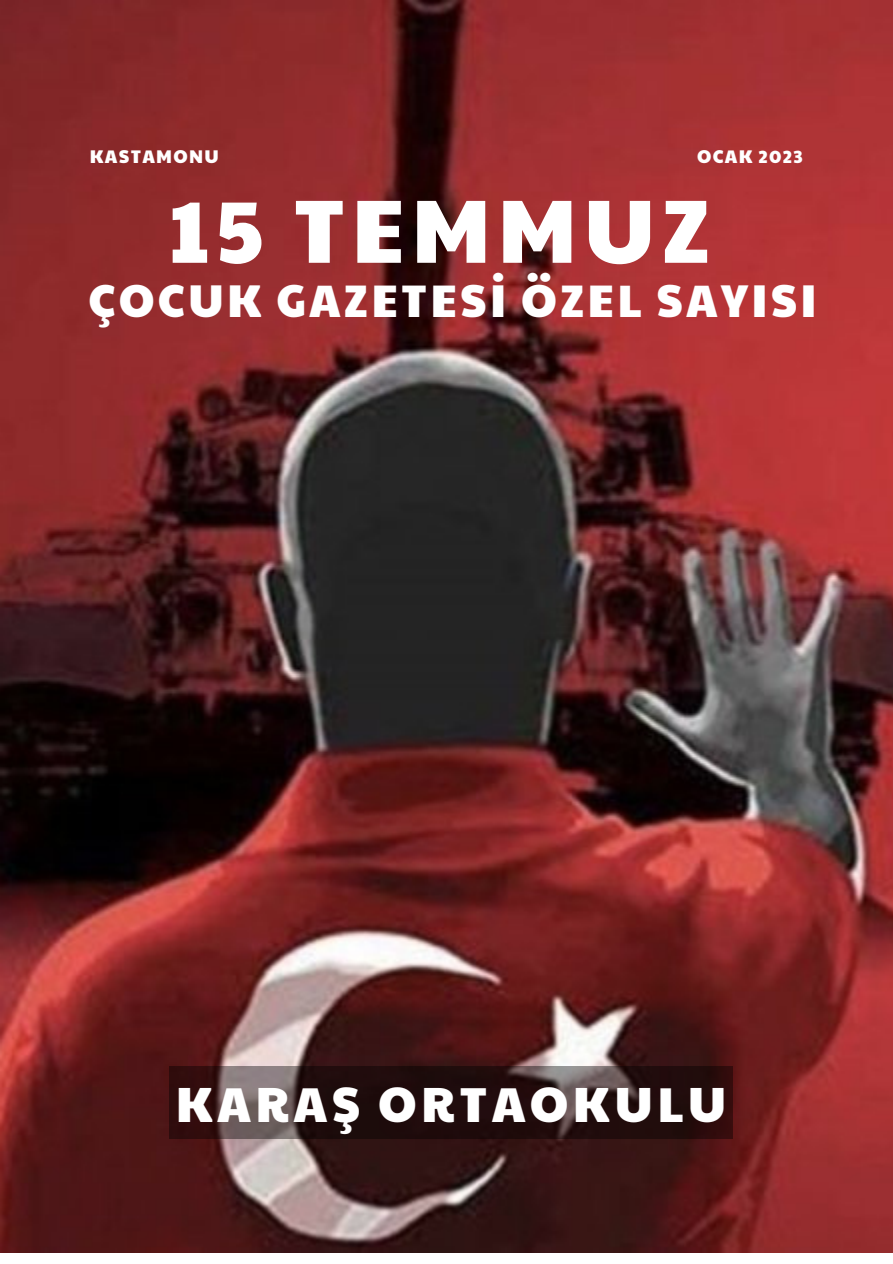
<style>
.page{position:relative;width:893px;height:1264px;background:#fff}
.page>*{position:absolute;margin:0;border:0;box-sizing:border-box;transform-origin:0 0}
.t1{font:89.85px "Paytone One";letter-spacing:.07em;color:#fff}
.t2{font:48.45px "Paytone One";letter-spacing:.09em;color:#fff}
.t3{font:45px "Paytone One";letter-spacing:.07em;color:#fff}
.t4{font:18px "Paytone One";letter-spacing:.07em;color:#fff}
</style>
<div class="page">
<img style="left:0;top:0;width:892px;height:1252px">
<div style="left:169px;top:1066px;width:563px;height:72px;background:#000;opacity:.4"></div>
<p class="t4" style="left:90px;top:143px;width:130px">KASTAMONU</p>
<p class="t4" style="left:697px;top:143px;width:107px">OCAK 2023</p>
<h1 class="t1" style="left:169px;top:163px;width:543px">15 TEMMUZ</h1>
<p class="t3" style="left:88px;top:267px;width:729px">ÇOCUK GAZETESİ ÖZEL SAYISI</p>
<p class="t2" style="left:176px;top:1068px;width:552px">KARAŞ ORTAOKULU</p>
</div>
